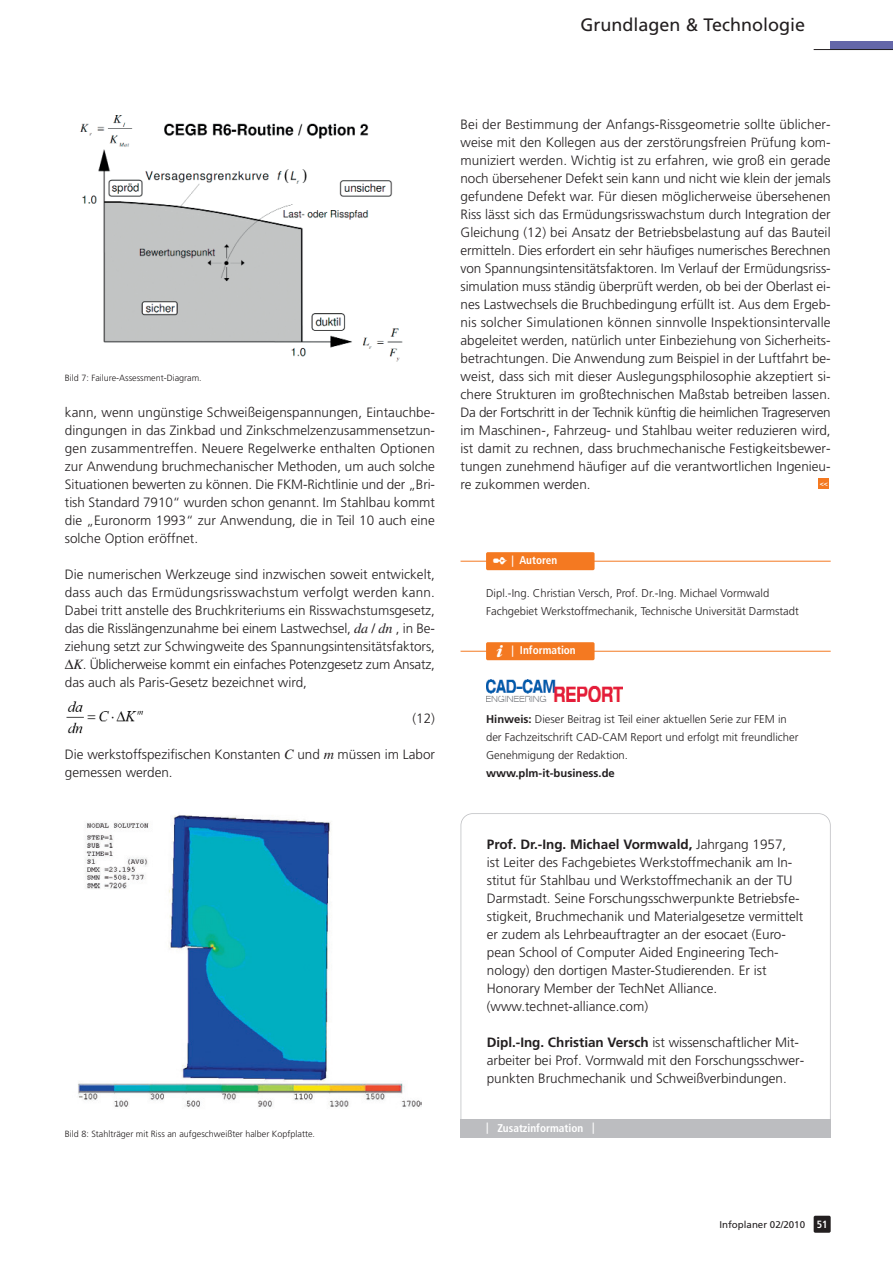
<style>
.page{position:relative;width:893px;height:1262px;background:#fff}
.page>*{position:absolute;margin:0;border:0;box-sizing:border-box;transform-origin:0 0}
.t1{font:18px "Frutiger";color:#231f20}
.t2{font:300 13.5px/18px "Frutiger";color:#231f20;text-align:justify}
.t3{font:300 11.25px/18px "Frutiger";color:#231f20}
.t4{font:700 condensed 11.25px "Frutiger";color:#fff}
.t5{font:700 11.25px "Frutiger";color:#231f20}
.t6{font:9.75px "Frutiger";color:#231f20}
.t7{font:300 9px "Frutiger";color:#231f20}
.t8{font:900 condensed 6.9px "Frutiger";color:#fff}
.s1{font-family:"Times";font-weight:400;font-style:italic;font-size:14.25px}
.s2{font-family:"Times";font-weight:400;font-size:14.25px}
.s3{font-family:"Carta";font-weight:400;font-stretch:normal;font-size:18.6px}
.s4{font-weight:700}
.s5{font-weight:700;font-stretch:condensed;font-size:10.5px;color:#fff}
</style>
<div class="page">
<div style="left:830px;top:41px;width:62px;height:9px;background:#6467a9"></div>
<img style="left:66px;top:701px;width:78px;height:33px">
<div style="left:818px;top:478px;width:11px;height:11px;background:#f47921"></div>
<div style="left:813px;top:1215px;width:17px;height:17px;background:#231f20;border-radius:2px"></div>
<div style="left:460px;top:813px;width:370px;height:324px;border:2px solid #bcbdc0;border-radius:12px"></div>
<div style="left:460px;top:1119px;width:370px;height:18px;background:#bcbdc0"></div>
<img style="left:80px;top:115px;width:323px;height:247px">
<img style="left:78px;top:815px;width:343px;height:292px">
<hr style="left:460px;top:561px;width:370px;height:1px;background:#f47921">
<div style="left:486px;top:552px;width:108px;height:18px;background:#f47921;border-radius:2px"></div>
<img style="left:486px;top:679px;width:137px;height:22px">
<hr style="left:460px;top:651px;width:370px;height:1px;background:#f47921">
<div style="left:486px;top:642px;width:108px;height:18px;background:#f47921;border-radius:2px"></div>
<hr style="left:813px;top:49px;width:79px;height:1px;background:#231f20">
<h1 class="t1" style="left:580px;top:17px;width:226px">Grundlagen &amp; Technologie</h1>
<p class="t7" style="left:65px;top:374px;width:138px">Bild 7: Failure-Assessment-Diagram.</p>
<p class="t2" style="left:65px;top:404px;width:371px">kann, wenn ungünstige Schweißeigenspannungen, Eintauchbe&shy;dingungen in das Zinkbad und Zinkschmelzenzusammensetzun&shy;gen zusammentreffen. Neuere Regelwerke enthalten Optionen zur Anwendung bruchmechanischer Methoden, um auch solche Situationen bewerten zu können. Die FKM-Richtlinie und der „Bri&shy;tish Standard 7910“ wurden schon genannt. Im Stahlbau kommt die „Euronorm 1993“ zur Anwendung, die in Teil 10 auch eine solche Option eröffnet.</p>
<p class="t2" style="left:65px;top:566px;width:371px">Die numerischen Werkzeuge sind inzwischen soweit entwickelt, dass auch das Ermüdungsrisswachstum verfolgt werden kann.<br>Dabei tritt anstelle des Bruchkriteriums ein Risswachstumsgesetz, das die Risslängenzunahme bei einem Lastwechsel, <span class="s1">da</span> <span class="s2">/</span> <span class="s1">dn</span> , in Be&shy;ziehung setzt zur Schwingweite des Spannungsintensitätsfaktors, ∆<span class="s1">K</span>. Üblicherweise kommt ein einfaches Potenzgesetz zum Ansatz, das auch als Paris-Gesetz bezeichnet wird,</p>
<p class="t2" style="left:412px;top:710px;width:24px">(12)</p>
<p class="t2" style="left:65px;top:746px;width:371px">Die werkstoffspezifischen Konstanten <span class="s1">C</span> und <span class="s1">m</span> müssen im Labor gemessen werden.</p>
<p class="t7" style="left:65px;top:1130px;width:251px">Bild 8: Stahlträger mit Riss an aufgeschweißter halber Kopfplatte.</p>
<p class="t2" style="left:460px;top:116px;width:371px">Bei der Bestimmung der Anfangs-Rissgeometrie sollte üblicher&shy;weise mit den Kollegen aus der zerstörungsfreien Prüfung kom&shy;muniziert werden. Wichtig ist zu erfahren, wie groß ein gerade noch übersehener Defekt sein kann und nicht wie klein der jemals gefundene Defekt war. Für diesen möglicherweise übersehenen Riss lässt sich das Ermüdungsrisswachstum durch Integration der Gleichung (12) bei Ansatz der Betriebsbelastung auf das Bauteil ermitteln. Dies erfordert ein sehr häufiges numerisches Berechnen von Spannungsintensitätsfaktoren. Im Verlauf der Ermüdungsriss&shy;simulation muss ständig überprüft werden, ob bei der Oberlast ei&shy;nes Lastwechsels die Bruchbedingung erfüllt ist. Aus dem Ergeb&shy;nis solcher Simulationen können sinnvolle Inspektionsintervalle abgeleitet werden, natürlich unter Einbeziehung von Sicherheits&shy;betrachtungen. Die Anwendung zum Beispiel in der Luftfahrt be&shy;weist, dass sich mit dieser Auslegungsphilosophie akzeptiert si&shy;chere Strukturen im großtechnischen Maßstab betreiben lassen.<br>Da der Fortschritt in der Technik künftig die heimlichen Tragreserven im Maschinen-, Fahrzeug- und Stahlbau weiter reduzieren wird, ist damit zu rechnen, dass bruchmechanische Festigkeitsbewer&shy;tungen zunehmend häufiger auf die verantwortlichen Ingenieu&shy;re zukommen werden.</p>
<p class="t8" style="left:819px;top:480px;width:10px">&lt;&lt;</p>
<p class="t4" style="left:493px;top:556px;width:66px">✒ | Autoren</p>
<p class="t3" style="left:486px;top:585px;width:314px">Dipl.-Ing. Christian Versch, Prof. Dr.-Ing. Michael Vormwald<br>Fachgebiet Werkstoffmechanik, Technische Universität Darmstadt</p>
<p class="t4" style="left:497px;top:646px;width:80px"><span class="s3">i</span> | Information</p>
<p class="t3" style="left:486px;top:711px;width:314px"><span class="s4">Hinweis:</span> Dieser Beitrag ist Teil einer aktuellen Serie zur FEM in der Fachzeitschrift CAD-CAM Report und erfolgt mit freundlicher<br>Genehmigung der Redaktion.</p>
<p class="t5" style="left:486px;top:769px;width:130px">www.plm-it-business.de</p>
<p class="t2" style="left:487px;top:836px;width:318px;text-align:left"><span class="s4">Prof. Dr.-Ing. Michael Vormwald,</span> Jahrgang 1957,<br>ist Leiter des Fachgebietes Werkstoffmechanik am In&shy;stitut für Stahlbau und Werkstoffmechanik an der TU Darmstadt. Seine Forschungsschwerpunkte Betriebsfe&shy;stigkeit, Bruchmechanik und Materialgesetze vermittelt er zudem als Lehrbeauftragter an der esocaet (Euro&shy;pean School of Computer Aided Engineering Tech&shy;nology) den dortigen Master-Studierenden. Er ist Honorary Member der TechNet Alliance. (www.technet-alliance.com)</p>
<p class="t2" style="left:487px;top:1034px;width:319px;text-align:left"><span class="s4">Dipl.-Ing. Christian Versch</span> ist wissenschaftlicher Mit&shy;arbeiter bei Prof. Vormwald mit den Forschungsschwer&shy;punkten Bruchmechanik und Schweißverbindungen.</p>
<p class="t4" style="left:486px;top:1123px;width:110px">| Zusatzinformation |</p>
<p class="t6" style="left:719px;top:1220px;width:110px">Infoplaner 02/2010 <span class="s5">51</span></p>
</div>
